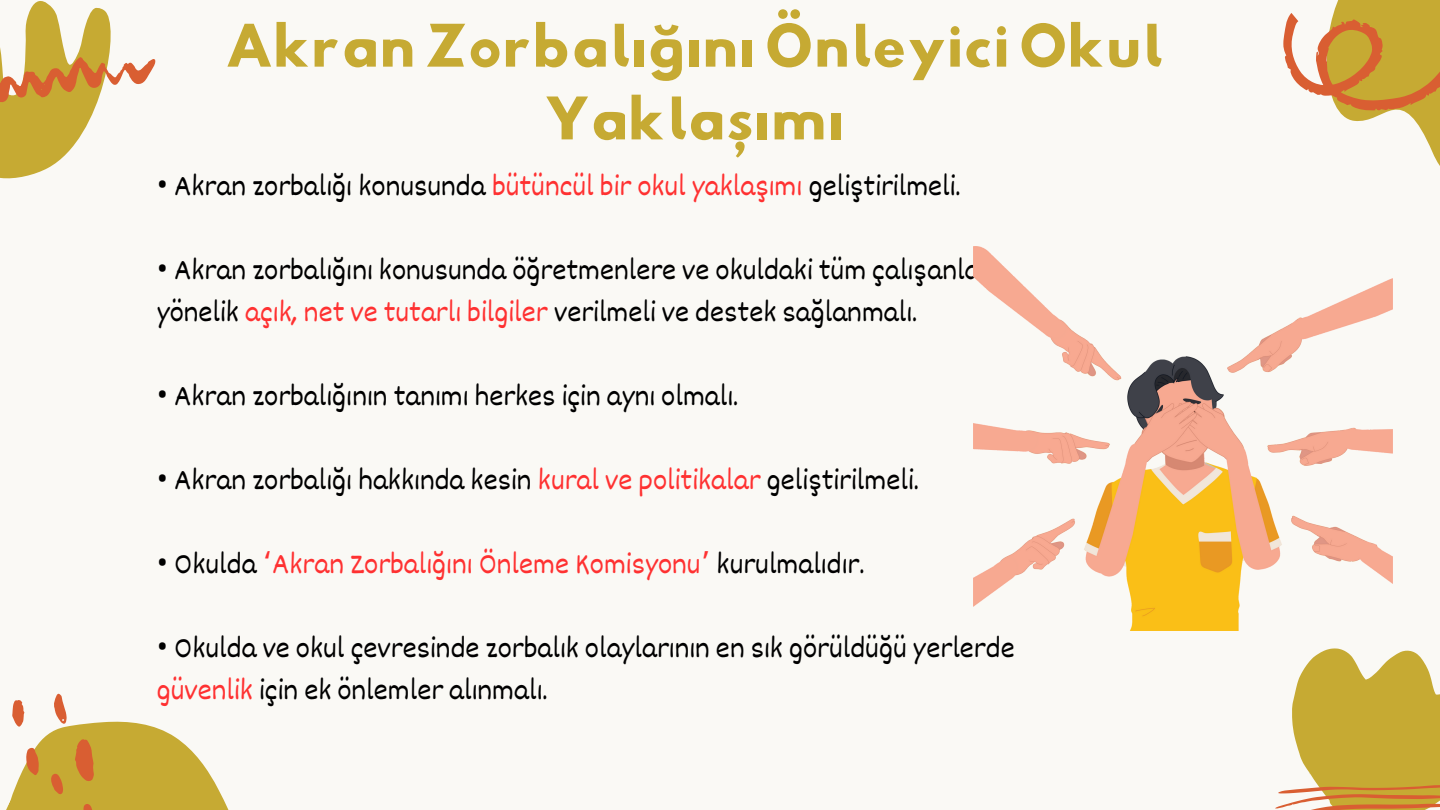
<style>
.page{position:relative;width:1440px;height:810px;background:#faf9f5}
.page>*{position:absolute;margin:0;border:0;box-sizing:border-box;transform-origin:0 0}
.t1{font:52px/72.8px "Hussar Bd";color:#c6aa33;text-align:center}
.t2{font:30px "Dekko";color:#000}
.t3{font:30px "Dekko";color:#ff3131}
.s1{font-family:"Noto Sans"}
.s2{color:#ff3131}
.s3{font-family:"Noto Sans";color:#000}
.s4{color:#000}
.s5{font-family:"Noto Sans Gurmukhi"}
</style>
<div class="page">
<svg style="left:1275px;top:649px;width:165px;height:161px"></svg>
<svg style="left:6px;top:694px;width:223px;height:116px"></svg>
<svg style="left:1283px;top:0;width:157px;height:166px"></svg>
<svg style="left:0;top:1px;width:156px;height:178px"></svg>
<img style="left:974px;top:246px;width:418px;height:384px">
<p class="t1" style="left:225px;top:16px;width:939px">Akran Zorbalığını Önleyici Okul<br>Yaklaşımı</p>
<p class="t2" style="left:157px;top:167px;width:806px"><span class="s1">•</span> Akran zorbalığı konusunda <span class="s2">bütüncül bir okul yaklaşımı</span> geliştirilmeli.</p>
<p class="t2" style="left:157px;top:251px;width:851px"><span class="s1">•</span> Akran zorbalığını konusunda öğretmenlere ve okuldaki tüm çalışanlara</p>
<p class="t2" style="left:157px;top:293px;width:762px">yönelik <span class="s2">açık, net ve tutarlı bilgiler</span> verilmeli ve destek sağlanmalı.</p>
<p class="t2" style="left:157px;top:377px;width:583px"><span class="s1">•</span> Akran zorbalığının tanımı herkes için aynı olmalı.</p>
<p class="t2" style="left:157px;top:461px;width:764px"><span class="s1">•</span> Akran zorbalığı hakkında kesin <span class="s2">kural ve politikalar</span> geliştirilmeli.</p>
<p class="t3" style="left:157px;top:545px;width:709px"><span class="s3">•</span> <span class="s4">Okulda</span> <span class="s5">‘</span>Akran Zorbalığını Önleme Komisyonu<span class="s5">’</span> <span class="s4">kurulmalıdır.</span></p>
<p class="t2" style="left:157px;top:629px;width:859px"><span class="s1">•</span> Okulda ve okul çevresinde zorbalık olaylarının en sık görüldüğü yerlerde</p>
<p class="t2" style="left:157px;top:671px;width:393px"><span class="s2">güvenlik</span> için ek önlemler alınmalı.</p>
</div>
